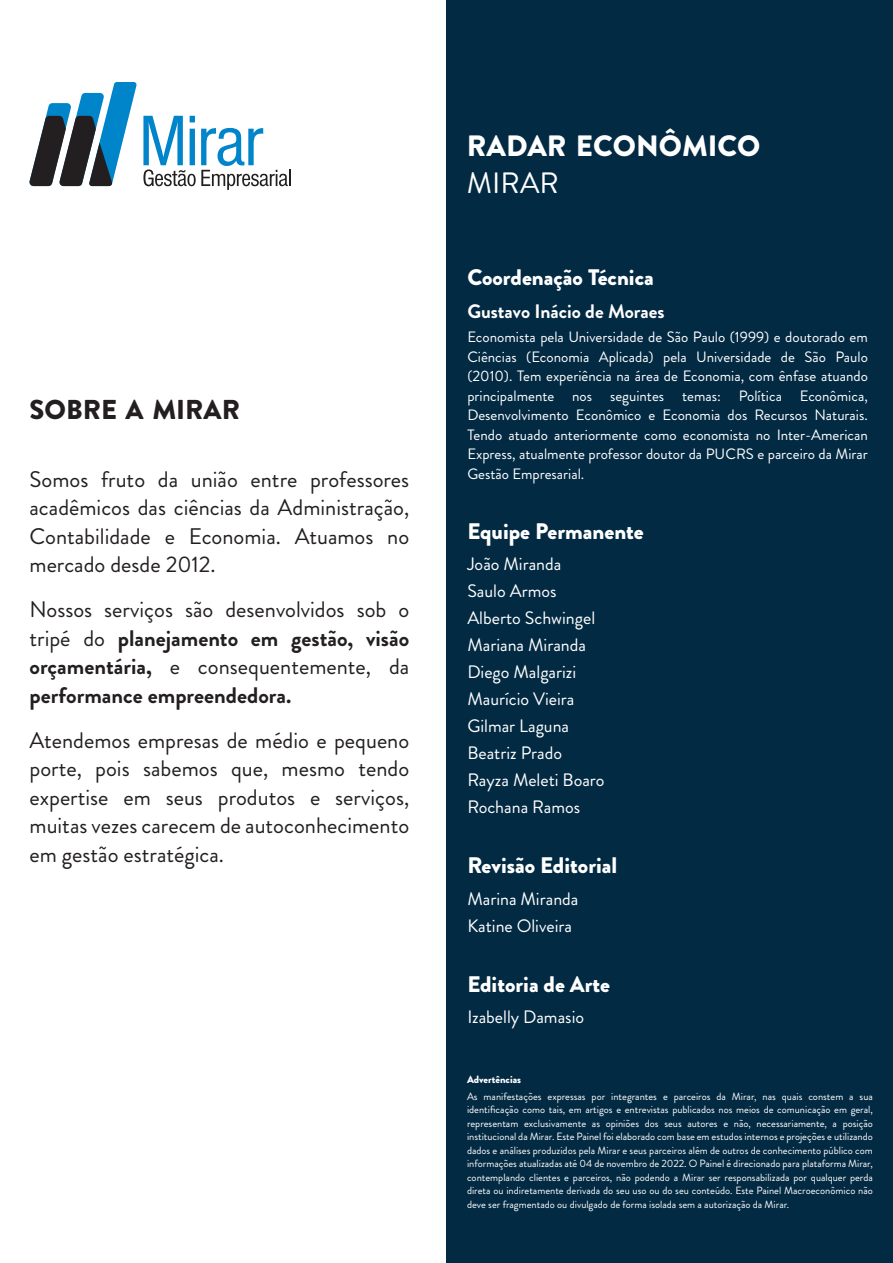
<style>
.page{position:relative;width:893px;height:1263px;background:#fff}
.page>*{position:absolute;margin:0;border:0;box-sizing:border-box;transform-origin:0 0}
.t1{font:900 29.4px "Brandon Grotesque";color:#fff}
.t2{font:29.4px "Brandon Grotesque";color:#fff}
.t3{font:900 27.3px "Brandon Grotesque";color:#231f20}
.t4{font:22.5px/28.5px "Brandon Grotesque";color:#231f20;text-align:justify}
.t5{font:700 22.5px/28.5px "Brandon Grotesque";color:#231f20;text-align:justify}
.t6{font:900 22.5px "Brandon Grotesque";color:#fff}
.t7{font:700 19.5px "Brandon Grotesque";color:#fff}
.t8{font:18px/27px "Brandon Grotesque";color:#fff}
.t9{font:15px/19.5px "Brandon Grotesque";color:#fff;text-align:justify}
.t10{font:10.5px/13.5px "Brandon Grotesque";color:#fff;text-align:justify}
.t11{font:900 10.5px "Brandon Grotesque";color:#fff}
.s1{font-weight:400}
</style>
<div class="page">
<div style="left:446px;top:0;width:447px;height:1263px;background:#032a43"></div>
<svg style="left:143px;top:116px;width:148px;height:74px"></svg>
<svg style="left:29px;top:82px;width:108px;height:104px"></svg>
<h2 class="t3" style="left:30px;top:390px;width:212px">SOBRE A MIRAR</h2>
<h3 class="t4" style="left:30px;top:465px;width:381px">Somos fruto da união entre professores acadêmicos das ciências da Administração, Contabilidade e Economia. Atuamos no mercado desde 2012.</h3>
<h3 class="t5" style="left:30px;top:595px;width:381px"><span class="s1">Nossos serviços são desenvolvidos sob o tripé do</span> planejamento em gestão, visão orçamentária, <span class="s1">e consequentemente, da </span>performance empreendedora.</h3>
<h3 class="t4" style="left:30px;top:726px;width:381px">Atendemos empresas de médio e pequeno porte, pois sabemos que, mesmo tendo expertise em seus produtos e serviços, muitas vezes carecem de autoconhecimento em gestão estratégica.</h3>
<h1 class="t1" style="left:467px;top:125px;width:295px">RADAR ECONÔMICO</h1>
<h1 class="t2" style="left:467px;top:163px;width:93px">MIRAR</h1>
<h3 class="t6" style="left:467px;top:262px;width:188px">Coordenação Técnica</h3>
<h3 class="t7" style="left:467px;top:298px;width:199px">Gustavo Inácio de Moraes</h3>
<p class="t9" style="left:467px;top:328px;width:402px">Economista pela Universidade de São Paulo (1999) e doutorado em Ciências (Economia Aplicada) pela Universidade de São Paulo (2010). Tem experiência na área de Economia, com ênfase atuando principalmente nos seguintes temas: Política Econômica, Desenvolvimento Econômico e Economia dos Recursos Naturais.<br>Tendo atuado anteriormente como economista no Inter-American Express, atualmente professor doutor da PUCRS e parceiro da Mirar Gestão Empresarial.</p>
<h3 class="t6" style="left:467px;top:515px;width:178px">Equipe Permanente</h3>
<h3 class="t8" style="left:467px;top:551px;width:139px">João Miranda<br>Saulo Armos<br>Alberto Schwingel<br>Mariana Miranda<br>Diego Malgarizi<br>Maurício Vieira<br>Gilmar Laguna<br>Beatriz Prado<br>Rayza Meleti Boaro<br>Rochana Ramos</h3>
<h3 class="t6" style="left:467px;top:850px;width:151px">Revisão Editorial</h3>
<h3 class="t8" style="left:467px;top:885px;width:113px">Marina Miranda<br>Katine Oliveira</h3>
<h3 class="t6" style="left:467px;top:968px;width:144px">Editoria de Arte</h3>
<h3 class="t8" style="left:467px;top:1004px;width:118px">Izabelly Damasio</h3>
<p class="t11" style="left:467px;top:1072px;width:56px">Advertências</p>
<p class="t10" style="left:467px;top:1090px;width:407px">As manifestações expressas por integrantes e parceiros da Mirar, nas quais constem a sua identificação como tais, em artigos e entrevistas publicados nos meios de comunicação em geral, representam exclusivamente as opiniões dos seus autores e não, necessariamente, a posição institucional da Mirar. Este Painel foi elaborado com base em estudos internos e projeções e utilizando dados e análises produzidos pela Mirar e seus parceiros além de outros de conhecimento público com informações atualizadas até 04 de novembro de 2022. O Painel é direcionado para plataforma Mirar, contemplando clientes e parceiros, não podendo a Mirar ser responsabilizada por qualquer perda direta ou indiretamente derivada do seu uso ou do seu conteúdo. Este Painel Macroeconômico não deve ser fragmentado ou divulgado de forma isolada sem a autorização da Mirar.</p>
</div>
